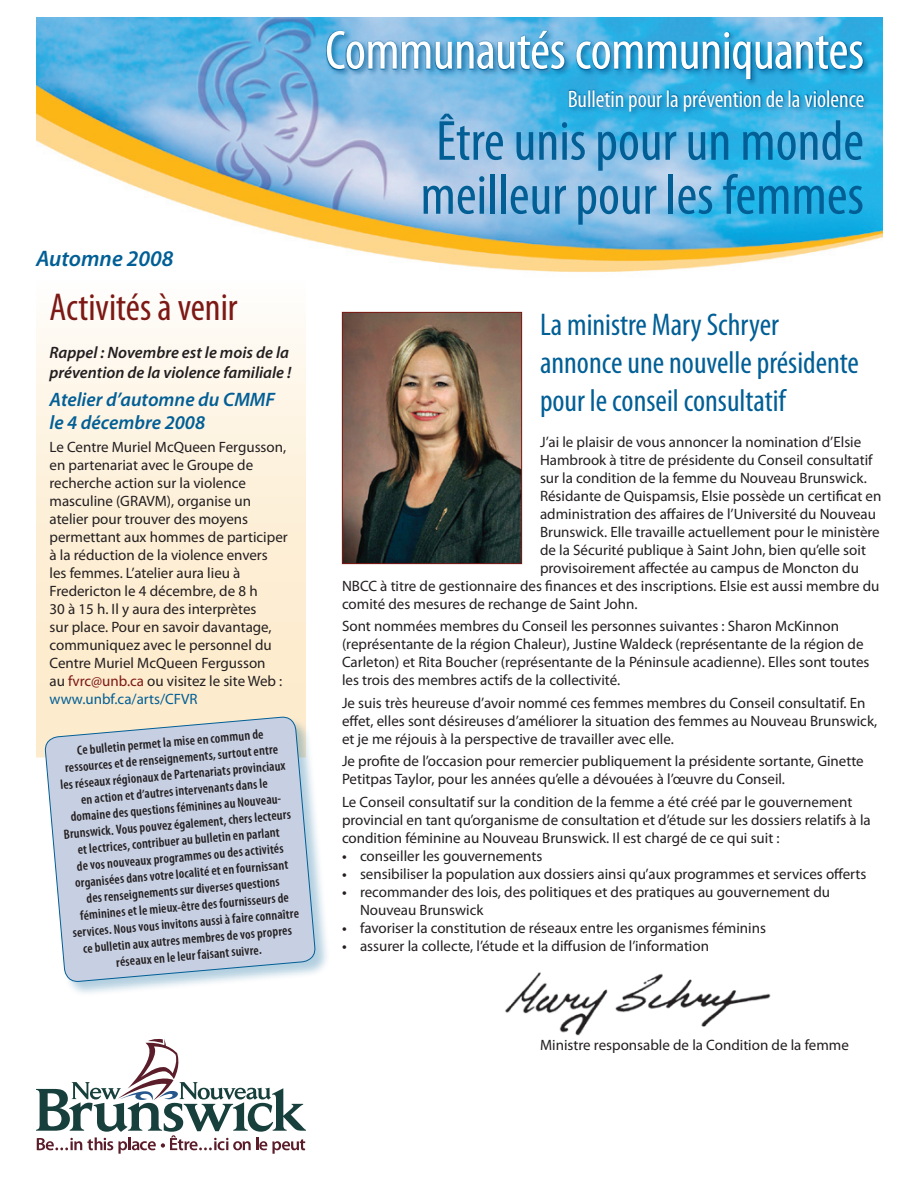
<style>
.page{position:relative;width:918px;height:1188px;background:#fff}
.page>*{position:absolute;margin:0;border:0;box-sizing:border-box;transform-origin:0 0}
.header__right{font:condensed 57px/54px "Myriad Pro";color:#015f96}
.t1{font:condensed 55.5px "Myriad Pro";letter-spacing:-.015em;color:#fff}
.headline{font:condensed 39px "Myriad Pro";color:#7d1915}
.headline-2{font:condensed 31.5px/37.8px "Myriad Pro";color:#015f96}
.t2{font:condensed 24px "Myriad Pro";letter-spacing:-.005em;color:#fff}
.t3{font:italic 600 22.5px "Myriad Pro";color:#015f96}
.subhead_1{font:italic 600 19.5px/23.4px "Myriad Pro";color:#015f96}
.text__1st_par{font:italic 600 16.5px/19.8px "Myriad Pro";color:#231f20}
.text__mag{font:15px/18px "Myriad Pro";color:#231f20}
.text__1st_par-2{font:15px/18px "Myriad Pro";color:#231f20}
.text__bullet{font:15px/18px "Myriad Pro";color:#231f20}
.text__mag__b4_bullet{font:15px/18px "Myriad Pro";color:#231f20}
.text__bullet__last{font:15px "Myriad Pro";color:#231f20}
.text{font:15px "Myriad Pro";color:#231f20}
.intro{font:600 condensed 13.5px/16.5px "Myriad Pro";color:#231f20;text-align:center}
.s1{color:#7d1915}
.s2{color:#015f96}
.s3{font-weight:600}
</style>
<div class="page">
<img style="left:505px;top:972px;width:266px;height:64px">
<img style="left:36px;top:18px;width:847px;height:254px">
<div style="left:36px;top:279px;width:270px;height:479px;background:linear-gradient(to bottom,#fefbf5,#fde8c4)"></div>
<div style="left:566px;top:87px;width:305px;height:31px;background:#015f96;opacity:.75"></div>
<svg style="left:568px;top:90px;width:296px;height:22px;background:#2094c8"></svg>
<div style="left:325px;top:28px;width:546px;height:59px;background:#015f96;opacity:.75"></div>
<svg style="left:326px;top:30px;width:537px;height:50px;background:#3997c9"></svg>
<svg style="left:36px;top:1039px;width:270px;height:115px"></svg>
<img style="left:344px;top:314px;width:176px;height:248px">
<div style="left:342px;top:312px;width:180px;height:252px;border:1px solid #7d1915"></div>
<div style="left:44px;top:716px;width:286px;height:281px;background:#015f96;opacity:.3"></div>
<svg style="left:44px;top:712px;width:272px;height:274px;background:#cad2e1"></svg>
<p class="t3" style="left:36px;top:244px;width:139px">Automne 2008</p>
<p class="headline" style="left:50px;top:284px;width:190px">Activités à venir</p>
<p class="text__1st_par" style="left:50px;top:342px;width:243px">Rappel : Novembre est le mois de la prévention de la violence familiale !</p>
<p class="subhead_1" style="left:50px;top:387px;width:227px">Atelier d’automne du CMMF le 4 décembre 2008</p>
<p class="text__1st_par-2" style="left:50px;top:437px;width:240px">Le Centre Muriel McQueen Fergusson, en partenariat avec le Groupe de recherche action sur la violence masculine (GRAVM), organise un atelier pour trouver des moyens permettant aux hommes de participer à la réduction de la violence envers les femmes. L’atelier aura lieu à Fredericton le 4 décembre, de 8 h<br>30 à 15 h. Il y aura des interprètes<br>sur place. Pour en savoir davantage, communiquez avec le personnel du Centre Muriel McQueen Fergusson<br>au <span class="s1">fvrc@unb.ca</span> ou visitez le site Web : <span class="s2">www.unbf.ca/arts/CFVR</span></p>
<p class="intro" style="left:56px;top:744px;width:230px;rotate:-5deg">Ce bulletin permet la mise en commun de ressources et de renseignements, surtout entre les réseaux régionaux de Partenariats provinciaux en action et d’autres intervenants dans le domaine des questions féminines au Nouveau-Brunswick. Vous pouvez également, chers lecteurs et lectrices, contribuer au bulletin en parlant<br>de vos nouveaux programmes ou des activités organisées dans votre localité et en fournissant des renseignements sur diverses questions féminines et le mieux-être des fournisseurs de services. Nous vous invitons aussi à faire connaître ce bulletin aux autres membres de vos propres réseaux en le leur faisant suivre.</p>
<p class="t1" style="left:325px;top:17px;width:541px">Communautés communiquantes</p>
<p class="t2" style="left:568px;top:84px;width:298px">Bulletin pour la prévention de la violence</p>
<p class="header__right" style="left:421px;top:113px;width:445px">Être unis pour un monde meilleur pour les femmes</p>
<p class="headline-2" style="left:540px;top:306px;width:320px">La ministre Mary Schryer annonce une nouvelle présidente pour le conseil consultatif</p>
<p class="text__mag" style="left:540px;top:433px;width:323px">J’ai le plaisir de vous annoncer la nomination d’Elsie</p>
<p class="text__mag" style="left:540px;top:451px;width:334px">Hambrook à titre de présidente du Conseil consultatif</p>
<p class="text__mag" style="left:540px;top:469px;width:328px">sur la condition de la femme du Nouveau Brunswick.</p>
<p class="text__mag" style="left:540px;top:487px;width:343px">Résidante de Quispamsis, Elsie possède un certificat en</p>
<p class="text__mag" style="left:540px;top:505px;width:338px">administration des affaires de l’Université du Nouveau</p>
<p class="text__mag" style="left:540px;top:523px;width:341px">Brunswick. Elle travaille actuellement pour le ministère</p>
<p class="text__mag" style="left:540px;top:541px;width:327px">de la Sécurité publique à Saint John, bien qu’elle soit</p>
<p class="text__mag" style="left:540px;top:559px;width:321px">provisoirement affectée au campus de Moncton du</p>
<p class="text__mag" style="left:342px;top:577px;width:539px">NBCC à titre de gestionnaire des finances et des inscriptions. Elsie est aussi membre du</p>
<p class="text__mag" style="left:342px;top:595px;width:297px">comité des mesures de rechange de Saint John.</p>
<p class="text__mag" style="left:342px;top:617px;width:529px">Sont nommées membres du Conseil les personnes suivantes : Sharon McKinnon (représentante de la région Chaleur), Justine Waldeck (représentante de la région de Carleton) et Rita Boucher (représentante de la Péninsule acadienne). Elles sont toutes les trois des membres actifs de la collectivité.</p>
<p class="text__mag" style="left:342px;top:694px;width:537px">Je suis très heureuse d’avoir nommé ces femmes membres du Conseil consultatif. En effet, elles sont désireuses d’améliorer la situation des femmes au Nouveau Brunswick, et je me réjouis à la perspective de travailler avec elle.</p>
<p class="text__mag" style="left:342px;top:752px;width:523px">Je profite de l’occasion pour remercier publiquement la présidente sortante, Ginette<br>Petitpas Taylor, pour les années qu’elle a dévouées à l’œuvre du Conseil.</p>
<p class="text__mag__b4_bullet" style="left:342px;top:793px;width:530px">Le Conseil consultatif sur la condition de la femme a été créé par le gouvernement provincial en tant qu’organisme de consultation et d’étude sur les dossiers relatifs à la condition féminine au Nouveau Brunswick. Il est chargé de ce qui suit :</p>
<p class="text__bullet" style="left:342px;top:847px;width:202px"><span class="s3">•</span> conseiller les gouvernements</p>
<p class="text__bullet" style="left:342px;top:865px;width:526px"><span class="s3">•</span> sensibiliser la population aux dossiers ainsi qu’aux programmes et services offerts</p>
<p class="text__bullet" style="left:360px;top:883px;width:472px;text-indent:-18px"><span class="s3">•</span> recommander des lois, des politiques et des pratiques au gouvernement du<br>Nouveau Brunswick</p>
<p class="text__bullet" style="left:342px;top:919px;width:426px"><span class="s3">•</span> favoriser la constitution de réseaux entre les organismes féminins</p>
<p class="text__bullet__last" style="left:342px;top:937px;width:369px"><span class="s3">•</span> assurer la collecte, l’étude et la diffusion de l’information</p>
<p class="text" style="left:540px;top:1036px;width:310px">Ministre responsable de la Condition de la femme</p>
</div>
